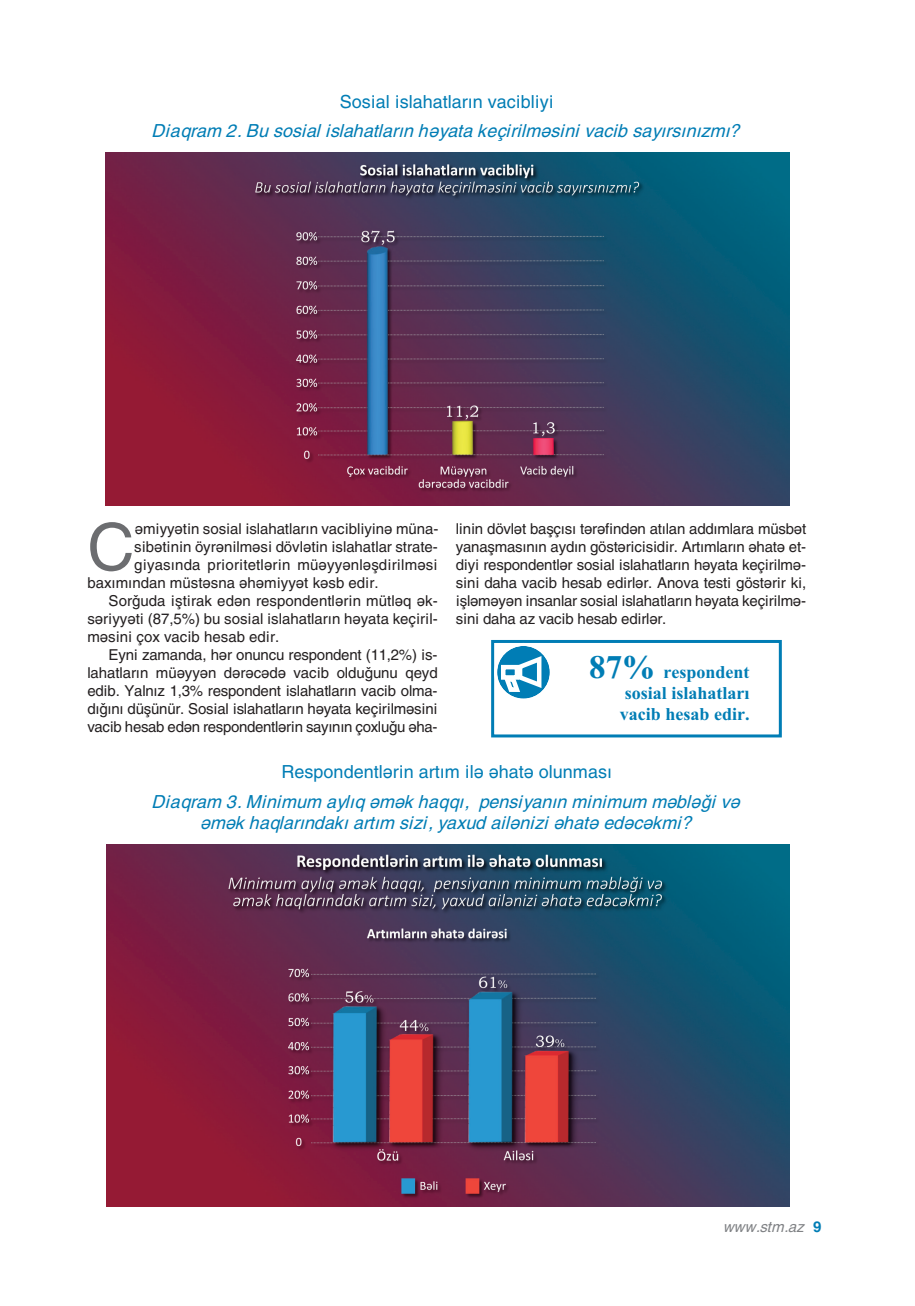
<style>
.page{position:relative;width:915px;height:1306px;background:#fff}
.page>*{position:absolute;margin:0;border:0;box-sizing:border-box;transform-origin:0 0}
.t1{font:65.1px "N Lat Helv";color:#6c6d70}
.t2{font:italic 18px/21px "N Lat Helv";color:#007db5;text-align:center}
.t3{font:18px "N Lat Helv";color:#007db5}
.t4{font:700 18px/21px "N Lat Times";color:#007db5;text-align:justify}
.t5{font:15px/18px "N Lat Helv";letter-spacing:-.005em;color:#231f20;text-align:justify}
.t6{font:italic 15px "N Lat Helv";color:#808285}
.s1{font-size:33px}
.s2{font-weight:700;font-style:normal;color:#007db5}
</style>
<div class="page">
<img style="left:105px;top:152px;width:684px;height:353px">
<img style="left:106px;top:844px;width:683px;height:362px">
<div style="left:491px;top:640px;width:290px;height:97px;border:3px solid #007db5"></div>
<svg style="left:494px;top:643px;width:58px;height:58px"></svg>
<div style="left:501px;top:665px;width:18px;height:14px;border:4px solid #fff"></div>
<p class="t3" style="left:339px;top:92px;width:216px">Сосиал ислащатларын ваъиблийи</p>
<p class="t2" style="left:153px;top:120px;width:589px">Диаграм 2. Бу сосиал ислащатларын щяйата кечирилмясини ваъиб сайырсынызмы?</p>
<h1 class="t1" style="left:87px;top:509px;width:49px">Ъ</h1>
<p class="t5" style="left:135px;top:520px;width:305px">ямиййятин сосиал ислащатларын ваъиблийиня мцна-</p>
<p class="t5" style="left:134px;top:538px;width:305px">сибятинин юйрянилмяси дювлятин ислащатлар страте-</p>
<p class="t5" style="left:134px;top:556px;width:305px">эийасында приоритетлярин мцяййянляшдирилмяси</p>
<p class="t5" style="left:87px;top:574px;width:292px">бахымындан мцстясна ящямиййят кясб едир.</p>
<p class="t5" style="left:109px;top:592px;width:330px">Сорьуда иштирак едян респондентлярин мцтляг як-</p>
<p class="t5" style="left:87px;top:610px;width:352px">сяриййяти (87,5%) бу сосиал ислащатларын щяйата кечирил-</p>
<p class="t5" style="left:87px;top:628px;width:193px">мясини чох ваъиб щесаб едир.</p>
<p class="t5" style="left:109px;top:646px;width:330px">Ейни заманда, щяр онунъу респондент (11,2%) ис-</p>
<p class="t5" style="left:87px;top:664px;width:352px">лащатларын мцяййян дяряъядя ваъиб олдуьуну гейд</p>
<p class="t5" style="left:87px;top:682px;width:351px">едиб. Йалныз 1,3% респондент ислащатларын ваъиб олма-</p>
<p class="t5" style="left:87px;top:700px;width:352px">дыьыны дцшцнцр. Сосиал ислащатларын щяйата кечирилмясини</p>
<p class="t5" style="left:87px;top:718px;width:351px">ваъиб щесаб едян респондентлярин сайынын чохлуьу яща-</p>
<p class="t5" style="left:455px;top:520px;width:352px">линин дювлят башчысы тяряфиндян атылан аддымлара мцсбят йанашмасынын айдын эюстяриъисидир. Артымларын ящатя ет&shy;дийи респондентляр сосиал ислащатларын щяйата кечирилмя&shy;сини даща ваъиб щесаб едирляр. Анова тести эюстярир ки, ишлямяйян инсанлар сосиал ислащатларын щяйата кечирилмя&shy;сини даща аз ваъиб щесаб едирляр.</p>
<p class="t4" style="left:619px;top:661px;width:131px;text-indent:-31px"><span class="s1">87%</span> респондент сосиал ислащатлары ваъиб щесаб едир.</p>
<p class="t3" style="left:281px;top:761px;width:332px">Респондентлярин артым иля ящатя олунмасы</p>
<p class="t2" style="left:153px;top:791px;width:589px">Диаграм 3. Минимум айлыг ямяк щаггы, пенсийанын минимум мябляьи вя ямяк щагларындакы артым сизи, йахуд аилянизи ящатя едяъякми?</p>
<p class="t6" style="left:723px;top:1217px;width:99px">www.stm.az <span class="s2">9</span></p>
</div>
